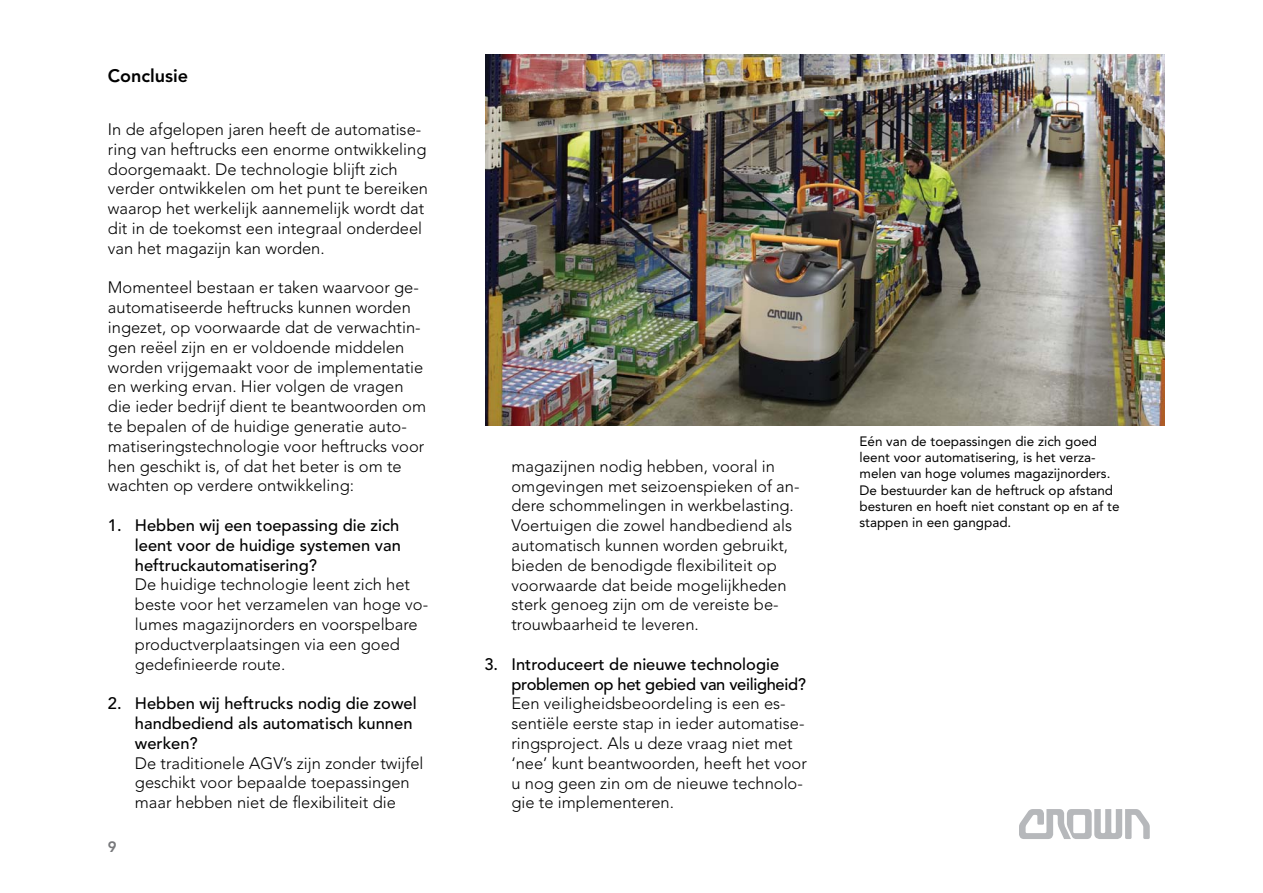
<style>
.page{position:relative;width:1263px;height:893px;background:#fff}
.page>*{position:absolute;margin:0;border:0;box-sizing:border-box;transform-origin:0 0}
.t1{font:800 18px "Avenir";color:#000}
.t2{font:300 16.5px/19.8px "Avenir";color:#000}
.t3{font:500 16.5px/19.8px "Avenir";color:#000;text-align:justify}
.t4{font:500 16.5px/19.8px "Avenir";letter-spacing:-.02em;color:#000}
.t5{font:800 15px "Avenir";color:#77787b}
.t6{font:13.5px/16.2px "Avenir";color:#000}
</style>
<div class="page">
<img style="left:485px;top:54px;width:680px;height:371px">
<svg style="left:1019px;top:809px;width:131px;height:30px"></svg>
<p class="t1" style="left:108px;top:65px;width:82px">Conclusie</p>
<p class="t2" style="left:108px;top:119px;width:322px">In de afgelopen jaren heeft de automatise&shy;ring van heftrucks een enorme ontwikkeling doorgemaakt. De technologie blijft zich verder ontwikkelen om het punt te bereiken waarop het werkelijk aannemelijk wordt dat dit in de toekomst een integraal onderdeel van het magazijn kan worden.</p>
<p class="t2" style="left:108px;top:278px;width:320px">Momenteel bestaan er taken waarvoor ge&shy;automatiseerde heftrucks kunnen worden ingezet, op voorwaarde dat de verwachtin&shy;gen reëel zijn en er voldoende middelen worden vrijgemaakt voor de implementatie en werking ervan. Hier volgen de vragen die ieder bedrijf dient te beantwoorden om te bepalen of de huidige generatie auto&shy;matiseringstechnologie voor heftrucks voor hen geschikt is, of dat het beter is om te wachten op verdere ontwikkeling:</p>
<p class="t3" style="left:135px;top:516px;width:267px;text-indent:-27px">1. Hebben wij een toepassing die zich leent voor de huidige systemen van heftruckautomatisering?</p>
<p class="t2" style="left:135px;top:575px;width:295px">De huidige technologie leent zich het beste voor het verzamelen van hoge vo&shy;lumes magazijnorders en voorspelbare productverplaatsingen via een goed gedefinieerde route.</p>
<p class="t3" style="left:135px;top:694px;width:283px;text-align:left;text-indent:-27px">2. Hebben wij heftrucks nodig die zowel handbediend als automatisch kunnen werken?</p>
<p class="t2" style="left:135px;top:753px;width:290px">De traditionele AGV’s zijn zonder twijfel geschikt voor bepaalde toepassingen maar hebben niet de flexibiliteit die</p>
<p class="t5" style="left:108px;top:837px;width:10px">9</p>
<p class="t2" style="left:511px;top:456px;width:289px">magazijnen nodig hebben, vooral in omgevingen met seizoenspieken of an&shy;dere schommelingen in werkbelasting.<br>Voertuigen die zowel handbediend als automatisch kunnen worden gebruikt, bieden de benodigde flexibiliteit op voorwaarde dat beide mogelijkheden sterk genoeg zijn om de vereiste be&shy;trouwbaarheid te leveren.</p>
<p class="t4" style="left:511px;top:655px;width:296px;text-indent:-27px">3. Introduceert de nieuwe technologie problemen op het gebied van veiligheid?</p>
<p class="t2" style="left:511px;top:694px;width:297px">Een veiligheidsbeoordeling is een es&shy;sentiële eerste stap in ieder automatise&shy;ringsproject. Als u deze vraag niet met ‘nee’ kunt beantwoorden, heeft het voor u nog geen zin om de nieuwe technolo&shy;gie te implementeren.</p>
<p class="t6" style="left:859px;top:433px;width:261px">Eén van de toepassingen die zich goed leent voor automatisering, is het verza&shy;melen van hoge volumes magazijnorders.<br>De bestuurder kan de heftruck op afstand besturen en hoeft niet constant op en af te stappen in een gangpad.</p>
</div>
